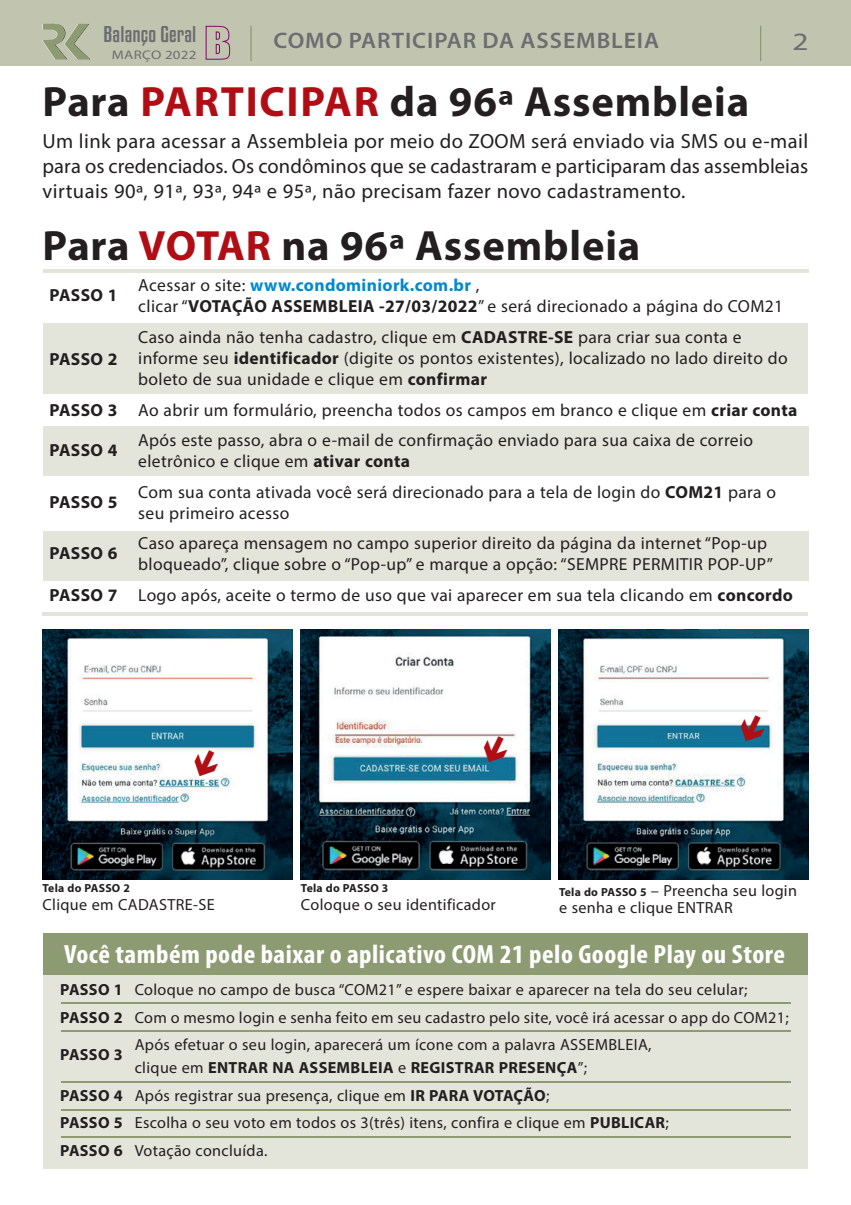
<style>
.page{position:relative;width:851px;height:1205px;background:#fff}
.page>*{position:absolute;margin:0;border:0;box-sizing:border-box;transform-origin:0 0}
.t1{font:700 42.5px "Myriad Pro";letter-spacing:.02em;color:#231f20}
.t2{font:700 condensed 26.38px "Myriad Pro";letter-spacing:.02em;color:#fff;scale:1.05 1}
.t3{font:25px "Myriad Pro";color:#6c6d70;scale:1.25 1}
.t4{font:600 22.5px "Myriad Pro";letter-spacing:.04em;color:#6c6d70;scale:1.05 1}
.t5{font:20.5px/24.9px "Myriad Pro";letter-spacing:.02em;color:#231f20;text-align:justify}
.t6{font:20px "Kenyan Coffee Rg";letter-spacing:.01em;color:#6c6d70;scale:1.08 1}
.t7{font:17.5px/21px "Myriad Pro";letter-spacing:.02em;color:#231f20}
.t8{font:700 17.5px "Myriad Pro";letter-spacing:.02em;color:#231f20}
.t9{font:16.12px/27.6px "Myriad Pro";letter-spacing:.02em;color:#231f20}
.t10{font:700 16.12px "Myriad Pro";letter-spacing:.02em;color:#231f20}
.t11{font:12.5px "Myriad Pro";letter-spacing:.01em;color:#6c6d70;scale:1.2 1}
.t12{font:700 11.75px "Myriad Pro";letter-spacing:.02em;color:#231f20}
.s1{color:#b00d15}
.s2{font-weight:700;color:#0089cf}
.s3{font-weight:700}
.s4{font-weight:700;font-size:11.75px}
</style>
<div class="page">
<div style="left:0;top:0;width:850px;height:66px;background:#c1c5af"></div>
<svg style="left:43px;top:24px;width:47px;height:35px"></svg>
<hr style="left:250px;top:26px;width:2px;height:35px;background:#8d9b73">
<hr style="left:759px;top:26px;width:2px;height:35px;background:#8d9b73">
<svg style="left:205px;top:25px;width:25px;height:35px"></svg>
<div style="left:43px;top:531px;width:765px;height:49px;background:#e3e5da"></div>
<div style="left:43px;top:426px;width:765px;height:50px;background:#e3e5da"></div>
<div style="left:43px;top:323px;width:764px;height:71px;background:#e3e5da"></div>
<div style="left:43px;top:954px;width:764px;height:215px;background:#e3e5da"></div>
<div style="left:43px;top:933px;width:764px;height:41px;background:#8d9b73"></div>
<img style="left:43px;top:630px;width:249px;height:249px">
<img style="left:300px;top:630px;width:250px;height:249px">
<img style="left:559px;top:630px;width:249px;height:249px">
<hr style="left:43px;top:269px;width:765px;height:4px;background:#e3e5da">
<hr style="left:43px;top:612px;width:765px;height:4px;background:#e3e5da">
<hr style="left:61px;top:1002px;width:729px;height:2px;background:#8d9b73">
<hr style="left:61px;top:1030px;width:729px;height:1px;background:#8d9b73">
<hr style="left:61px;top:1081px;width:729px;height:2px;background:#8d9b73">
<hr style="left:62px;top:1109px;width:729px;height:1px;background:#8d9b73">
<hr style="left:61px;top:1136px;width:729px;height:2px;background:#8d9b73">
<svg style="left:189px;top:747px;width:33px;height:34px"></svg>
<svg style="left:478px;top:732px;width:33px;height:35px"></svg>
<svg style="left:735px;top:712px;width:33px;height:34px"></svg>
<p class="t6" style="left:104px;top:20px;width:87px">Balanço Geral</p>
<p class="t11" style="left:112px;top:47px;width:72px">MARÇO 2022</p>
<p class="t4" style="left:273px;top:26px;width:369px">COMO PARTICIPAR DA ASSEMBLEIA</p>
<h3 class="t3" style="left:792px;top:26px;width:14px">2</h3>
<h1 class="t1" style="left:43px;top:74px;width:708px">Para <span class="s1">PARTICIPAR</span> da 96ª Assembleia</h1>
<p class="t5" style="left:43px;top:128px;width:767px">Um link para acessar a Assembleia por meio do ZOOM será enviado via SMS ou e-mail para os credenciados. Os condôminos que se cadastraram e participaram das assembleias virtuais 90ª, 91ª, 93ª, 94ª e 95ª, não precisam fazer novo cadastramento.</p>
<h1 class="t1" style="left:43px;top:218px;width:599px">Para <span class="s1">VOTAR</span> na 96ª Assembleia</h1>
<p class="t8" style="left:50px;top:284px;width:69px">PASSO 1</p>
<p class="t7" style="left:138px;top:275px;width:646px">Acessar o site: <span class="s2">www.condominiork.com.br</span> ,<br>clicar “<span class="s3">VOTAÇÃO ASSEMBLEIA -27/03/2022</span>” e será direcionado a página do COM21</p>
<p class="t8" style="left:50px;top:348px;width:69px">PASSO 2</p>
<p class="t7" style="left:138px;top:326px;width:650px">Caso ainda não tenha cadastro, clique em <span class="s3">CADASTRE-SE</span> para criar sua conta e informe seu <span class="s3">identificador</span> (digite os pontos existentes), localizado no lado direito do boleto de sua unidade e clique em <span class="s3">confirmar</span></p>
<p class="t7" style="left:50px;top:399px;width:749px"><span class="s3">PASSO 3</span> Ao abrir um formulário, preencha todos os campos em branco e clique em <span class="s3">criar conta</span></p>
<p class="t8" style="left:50px;top:439px;width:69px">PASSO 4</p>
<p class="t7" style="left:138px;top:429px;width:616px">Após este passo, abra o e-mail de confirmação enviado para sua caixa de correio eletrônico e clique em <span class="s3">ativar conta</span></p>
<p class="t8" style="left:50px;top:490px;width:69px">PASSO 5</p>
<p class="t7" style="left:138px;top:481px;width:639px">Com sua conta ativada você será direcionado para a tela de login do <span class="s3">COM21</span> para o seu primeiro acesso</p>
<p class="t8" style="left:50px;top:542px;width:69px">PASSO 6</p>
<p class="t7" style="left:138px;top:532px;width:636px">Caso apareça mensagem no campo superior direito da página da internet “Pop-up bloqueado”, clique sobre o “Pop-up” e marque a opção: “SEMPRE PERMITIR POP-UP”</p>
<p class="t7" style="left:50px;top:584px;width:744px"><span class="s3">PASSO 7</span> Logo após, aceite o termo de uso que vai aparecer em sua tela clicando em <span class="s3">concordo</span></p>
<p class="t12" style="left:43px;top:880px;width:89px">Tela do PASSO 2</p>
<p class="t9" style="left:43px;top:890px;width:173px">Clique em CADASTRE-SE</p>
<p class="t12" style="left:301px;top:880px;width:89px">Tela do PASSO 3</p>
<p class="t9" style="left:301px;top:890px;width:196px">Coloque o seu identificador</p>
<p class="t9" style="left:559px;top:881px;width:239px;line-height:17.6px"><span class="s4">Tela do PASSO 5</span> – Preencha seu login e senha e clique ENTRAR</p>
<h2 class="t2" style="left:64px;top:939px;width:688px">Você também pode baixar o aplicativo COM 21 pelo Google Play ou Store</h2>
<p class="t9" style="left:60px;top:975px;width:729px"><span class="s3">PASSO 1</span> Coloque no campo de busca “COM21” e espere baixar e aparecer na tela do seu celular;<br><span class="s3">PASSO 2</span> Com o mesmo login e senha feito em seu cadastro pelo site, você irá acessar o app do COM21;</p>
<p class="t10" style="left:60px;top:1044px;width:64px">PASSO 3</p>
<p class="t9" style="left:135px;top:1033px;width:518px;line-height:22.9px">Após efetuar o seu login, aparecerá um ícone com a palavra ASSEMBLEIA, clique em <span class="s3">ENTRAR NA ASSEMBLEIA</span> e <span class="s3">REGISTRAR PRESENÇA</span>”;</p>
<p class="t9" style="left:60px;top:1081px;width:610px"><span class="s3">PASSO 4</span> Após registrar sua presença, clique em <span class="s3">IR PARA VOTAÇÃO</span>;<br><span class="s3">PASSO 5</span> Escolha o seu voto em todos os 3(três) itens, confira e clique em <span class="s3">PUBLICAR</span>;<br><span class="s3">PASSO 6</span> Votação concluída.</p>
</div>
